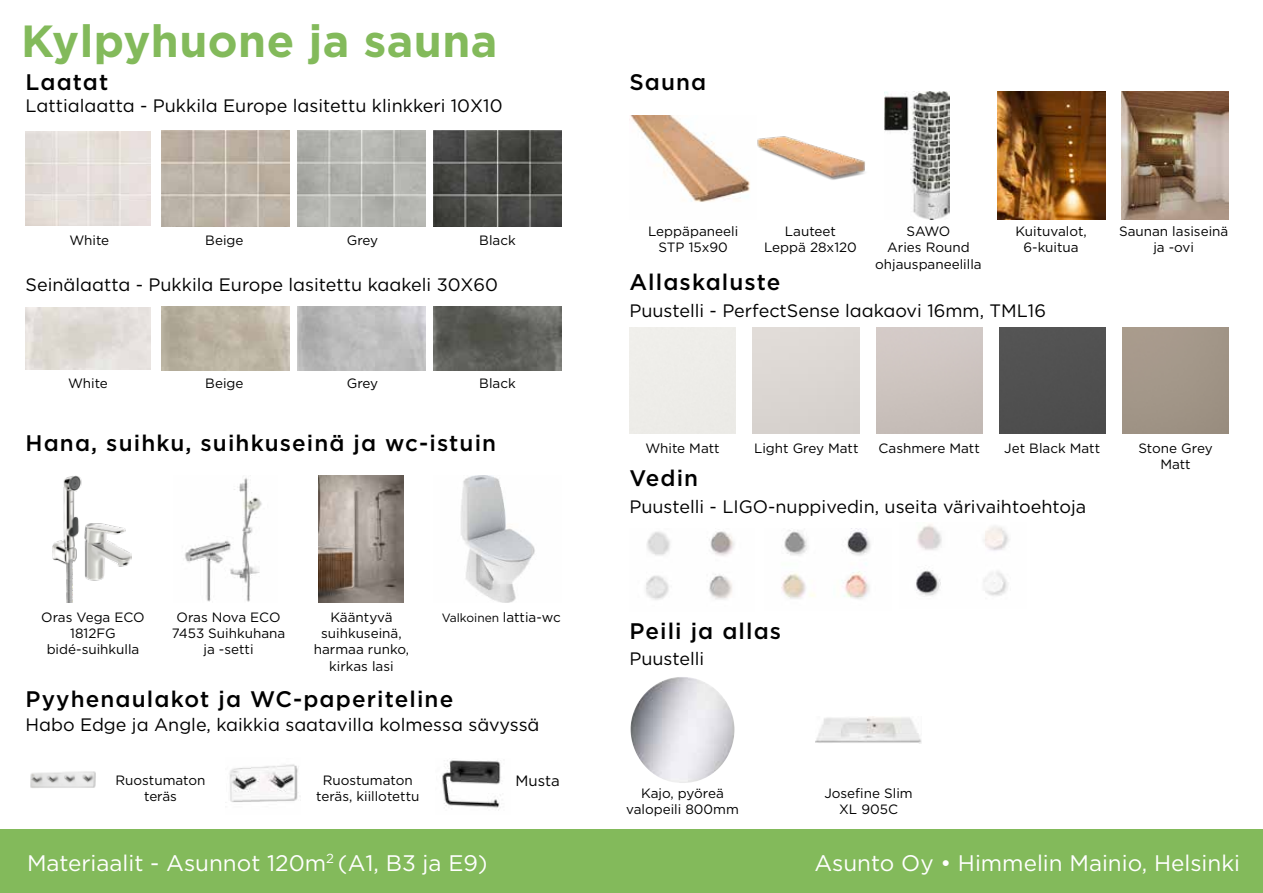
<style>
.page{position:relative;width:1263px;height:893px;background:#fff}
.page>*{position:absolute;margin:0;border:0;box-sizing:border-box;transform-origin:0 0}
.t1{font:700 45px "Gotham";letter-spacing:.01em;color:#83ba5b}
.t2{font:500 22.5px "Gotham";letter-spacing:.05em;color:#000}
.t3{font:22.5px "Gotham";color:#fff}
.t4{font:18px "Gotham";color:#000}
.t5{font:15px "Gotham";color:#000}
.t6{font:13.5px/16.2px "Gotham";color:#000;text-align:center}
.t7{font:12px "Gotham";color:#000}
.s1{font-size:13.5px}
</style>
<div class="page">
<div style="left:0;top:829px;width:1263px;height:64px;background:#83ba5b"></div>
<img style="left:434px;top:131px;width:127px;height:95px">
<img style="left:162px;top:131px;width:127px;height:95px">
<img style="left:298px;top:131px;width:127px;height:95px">
<img style="left:26px;top:132px;width:125px;height:93px">
<img style="left:185px;top:478px;width:77px;height:124px">
<img style="left:629px;top:115px;width:121px;height:87px">
<img style="left:757px;top:136px;width:108px;height:44px">
<img style="left:885px;top:92px;width:64px;height:127px">
<img style="left:434px;top:307px;width:127px;height:64px">
<img style="left:319px;top:475px;width:85px;height:128px">
<img style="left:461px;top:475px;width:74px;height:128px">
<img style="left:30px;top:771px;width:66px;height:17px">
<img style="left:229px;top:764px;width:69px;height:38px">
<img style="left:442px;top:760px;width:59px;height:51px">
<img style="left:997px;top:92px;width:108px;height:127px">
<img style="left:1121px;top:92px;width:107px;height:127px">
<div style="left:999px;top:327px;width:107px;height:107px;background:#505050"></div>
<img style="left:781px;top:529px;width:90px;height:70px">
<img style="left:916px;top:524px;width:94px;height:72px">
<img style="left:646px;top:531px;width:89px;height:69px">
<img style="left:52px;top:475px;width:79px;height:128px">
<img style="left:630px;top:677px;width:104px;height:106px">
<img style="left:815px;top:716px;width:107px;height:27px">
<h1 class="t1" style="left:21px;top:11px;width:478px">Kylpyhuone ja sauna</h1>
<h3 class="t4" style="left:26px;top:94px;width:478px">Lattialaatta - Pukkila Europe lasitettu klinkkeri 10X10</h3>
<h2 class="t2" style="left:26px;top:68px;width:84px">Laatat</h2>
<p class="t6" style="left:69px;top:231px;width:41px">White</p>
<p class="t6" style="left:205px;top:231px;width:40px">Beige</p>
<p class="t6" style="left:347px;top:231px;width:33px">Grey</p>
<p class="t6" style="left:479px;top:231px;width:38px">Black</p>
<h2 class="t2" style="left:629px;top:68px;width:78px">Sauna</h2>
<p class="t6" style="left:648px;top:223px;width:92px">Leppäpaneeli<br>STP 15x90</p>
<p class="t6" style="left:764px;top:223px;width:94px">Lauteet<br>Leppä 28x120</p>
<p class="t6" style="left:875px;top:223px;width:108px">SAWO<br>Aries Round ohjauspaneelilla</p>
<p class="t6" style="left:1015px;top:223px;width:73px">Kuituvalot,<br>6-kuitua</p>
<p class="t6" style="left:1119px;top:223px;width:111px">Saunan lasiseinä ja -ovi</p>
<h3 class="t4" style="left:26px;top:273px;width:474px">Seinälaatta - Pukkila Europe lasitettu kaakeli 30X60</h3>
<h2 class="t2" style="left:629px;top:267px;width:152px">Allaskaluste</h2>
<p class="t6" style="left:68px;top:375px;width:41px">White</p>
<p class="t6" style="left:205px;top:375px;width:40px">Beige</p>
<p class="t6" style="left:347px;top:375px;width:33px">Grey</p>
<p class="t6" style="left:479px;top:375px;width:38px">Black</p>
<h2 class="t2" style="left:26px;top:428px;width:472px">Hana, suihku, suihkuseinä ja wc-istuin</h2>
<p class="t6" style="left:41px;top:609px;width:105px">Oras Vega ECO<br>1812FG bidé-suihkulla</p>
<p class="t6" style="left:314px;top:609px;width:97px">Kääntyvä suihkuseinä, harmaa runko, kirkas lasi</p>
<p class="t7" style="left:442px;top:610px;width:121px">Valkoinen <span class="s1">lattia-wc</span></p>
<p class="t6" style="left:172px;top:609px;width:115px">Oras Nova ECO<br>7453 Suihkuhana ja -setti</p>
<h2 class="t2" style="left:26px;top:684px;width:429px">Pyyhenaulakot ja WC-paperiteline</h2>
<h3 class="t4" style="left:26px;top:713px;width:516px">Habo Edge ja Angle, kaikkia saatavilla kolmessa sävyssä</h3>
<p class="t6" style="left:116px;top:771px;width:92px">Ruostumaton teräs</p>
<p class="t6" style="left:316px;top:771px;width:105px">Ruostumaton teräs, kiillotettu</p>
<p class="t5" style="left:515px;top:771px;width:46px">Musta</p>
<h3 class="t4" style="left:629px;top:299px;width:418px">Puustelli - PerfectSense laakaovi 16mm, TML16</h3>
<p class="t6" style="left:645px;top:440px;width:76px">White Matt</p>
<p class="t6" style="left:754px;top:440px;width:106px">Light Grey Matt</p>
<p class="t6" style="left:878px;top:440px;width:103px">Cashmere Matt</p>
<p class="t6" style="left:1004px;top:440px;width:97px">Jet Black Matt</p>
<p class="t6" style="left:1138px;top:440px;width:76px">Stone Grey<br>Matt</p>
<h3 class="t4" style="left:629px;top:495px;width:458px">Puustelli - LIGO-nuppivedin, useita värivaihtoehtoja</h3>
<h2 class="t2" style="left:629px;top:463px;width:70px">Vedin</h2>
<h2 class="t2" style="left:629px;top:616px;width:153px">Peili ja allas</h2>
<h3 class="t4" style="left:629px;top:647px;width:76px">Puustelli</h3>
<p class="t6" style="left:626px;top:784px;width:114px">Kajo, pyöreä valopeili 800mm</p>
<p class="t6" style="left:824px;top:784px;width:90px">Josefine Slim<br>XL 905C</p>
<h2 class="t3" style="left:27px;top:848px;width:462px">Materiaalit - Asunnot 120m<sup>2</sup> (A1, B3 ja E9)</h2>
<h2 class="t3" style="left:814px;top:848px;width:427px">Asunto Oy • Himmelin Mainio, Helsinki</h2>
</div>
